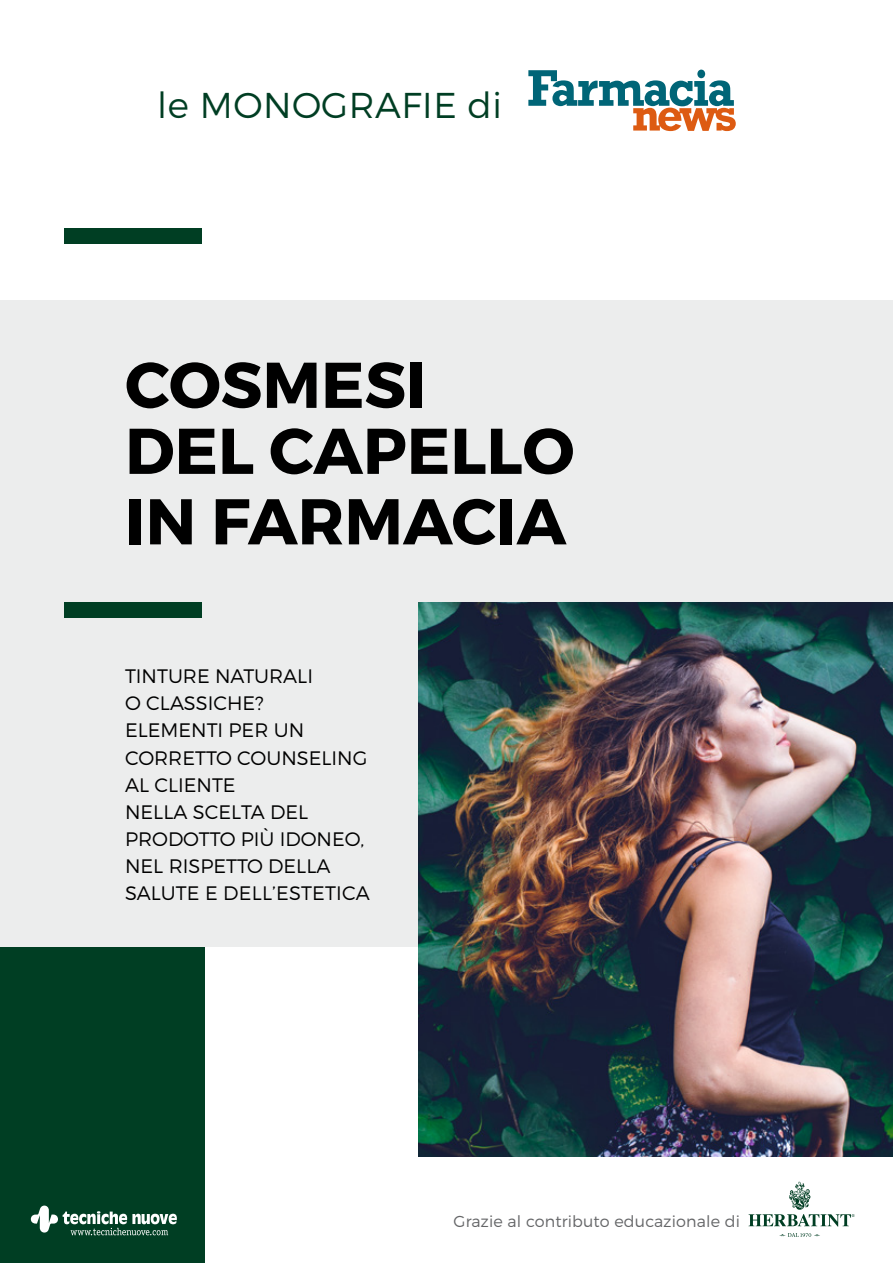
<style>
.page{position:relative;width:893px;height:1263px;background:#fff}
.page>*{position:absolute;margin:0;border:0;box-sizing:border-box;transform-origin:0 0}
.t1{font:700 64.5px/68.2px "Montserrat";color:#000}
.t2{font:300 35.85px "Montserrat";letter-spacing:.015em;color:#003e23}
.t3{font:300 19.5px/27px "Montserrat";color:#000}
.t4{font:300 15.9px "Montserrat";letter-spacing:.01em;color:#646567}
</style>
<div class="page">
<div style="left:0;top:740px;width:204px;height:523px;background:#003e23"></div>
<div style="left:0;top:300px;width:893px;height:647px;background:#eceded"></div>
<div style="left:64px;top:602px;width:138px;height:15px;background:#003e23"></div>
<div style="left:64px;top:228px;width:138px;height:15px;background:#003e23"></div>
<svg style="left:30px;top:1205px;width:147px;height:30px"></svg>
<img style="left:418px;top:602px;width:475px;height:555px">
<svg style="left:528px;top:70px;width:208px;height:61px"></svg>
<svg style="left:748px;top:1182px;width:107px;height:44px"></svg>
<svg style="left:779px;top:1233px;width:41px;height:4px"></svg>
<h2 class="t2" style="left:157px;top:83px;width:346px">le MONOGRAFIE di</h2>
<h1 class="t1" style="left:125px;top:352px;width:451px">COSMESI<br>DEL CAPELLO<br>IN FARMACIA</h1>
<p class="t3" style="left:125px;top:663px;width:244px">TINTURE NATURALI<br>O CLASSICHE?<br>ELEMENTI PER UN<br>CORRETTO COUNSELING<br>AL CLIENTE<br>NELLA SCELTA DEL<br>PRODOTTO PIÙ IDONEO,<br>NEL RISPETTO DELLA<br>SALUTE E dell</p>
<p class="t3" style="left:272px;top:879px;width:17px">’estetica</p>
<p class="t4" style="left:453px;top:1211px;width:288px">Grazie al contributo educazionale di</p>
</div>
